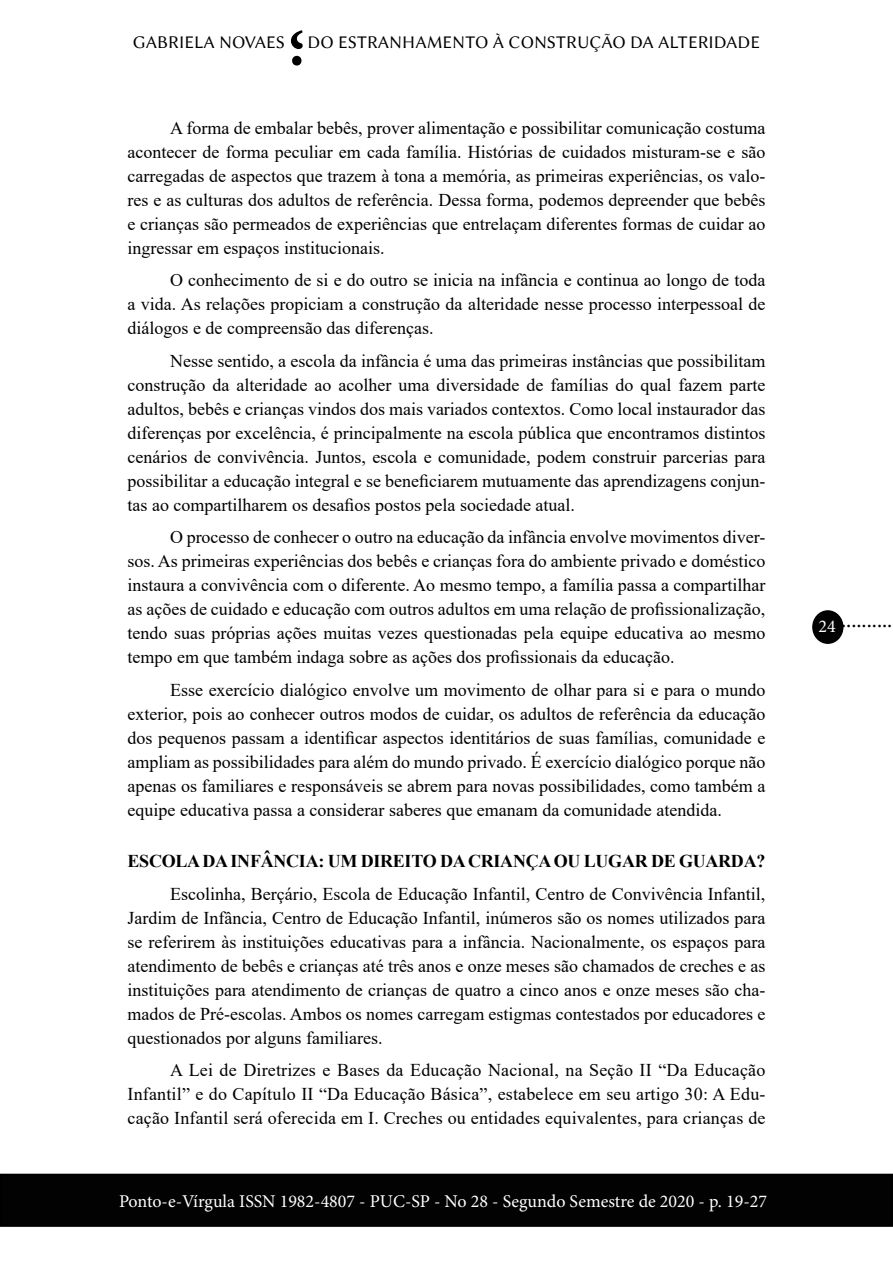
<style>
.page{position:relative;width:893px;height:1263px;background:#fff}
.page>*{position:absolute;margin:0;border:0;box-sizing:border-box;transform-origin:0 0}
.t1{font:700 90px "Adobe Arabic";color:#000}
.t2{font:22.5px "Minion Pro";color:#000}
.t3{font:18px/24px "Times New Roman";color:#000;text-align:justify}
.t4{font:18px "Minion Pro";color:#fff}
.t5{font:18px "Linux Biolinum G";color:#000}
.t6{font:700 18px "Times New Roman";letter-spacing:-.015em;color:#000}
</style>
<div class="page">
<div style="left:813px;top:611px;width:30px;height:32px;background:#020203;border-radius:50%"></div>
<div style="left:812px;top:610px;width:31px;height:34px;border:2px solid #000;border-radius:50%"></div>
<div style="left:1px;top:1174px;width:891px;height:52px;background:#020203"></div>
<div style="left:0;top:1174px;width:893px;height:53px;border:2px solid #000"></div>
<h1 class="t1" style="left:305px;top:122px;width:18px;rotate:-180deg">;</h1>
<p class="t5" style="left:133px;top:32px;width:629px">GABRIELA NOVAES DO ESTRANHAMENTO À CONSTRUÇÃO DA ALTERIDADE</p>
<p class="t3" style="left:128px;top:115px;width:639px;text-indent:43px">A forma de embalar bebês, prover alimentação e possibilitar comunicação costuma acontecer de forma peculiar em cada família. Histórias de cuidados misturam-se e são carregadas de aspectos que trazem à tona a memória, as primeiras experiências, os valo&shy;res e as culturas dos adultos de referência. Dessa forma, podemos depreender que bebês e crianças são permeados de experiências que entrelaçam diferentes formas de cuidar ao ingressar em espaços institucionais.</p>
<p class="t3" style="left:128px;top:268px;width:639px;text-indent:43px">O conhecimento de si e do outro se inicia na infância e continua ao longo de toda a vida. As relações propiciam a construção da alteridade nesse processo interpessoal de diálogos e de compreensão das diferenças.</p>
<p class="t3" style="left:128px;top:348px;width:639px;text-indent:43px">Nesse sentido, a escola da infância é uma das primeiras instâncias que possibilitam construção da alteridade ao acolher uma diversidade de famílias do qual fazem parte adultos, bebês e crianças vindos dos mais variados contextos. Como local instaurador das diferenças por excelência, é principalmente na escola pública que encontramos distintos cenários de convivência. Juntos, escola e comunidade, podem construir parcerias para possibilitar a educação integral e se beneficiarem mutuamente das aprendizagens conjun&shy;tas ao compartilharem os desafios postos pela sociedade atual.</p>
<p class="t3" style="left:128px;top:525px;width:639px;text-indent:43px">O processo de conhecer o outro na educação da infância envolve movimentos diver&shy;sos. As primeiras experiências dos bebês e crianças fora do ambiente privado e doméstico instaura a convivência com o diferente. Ao mesmo tempo, a família passa a compartilhar as ações de cuidado e educação com outros adultos em uma relação de profissionalização, tendo suas próprias ações muitas vezes questionadas pela equipe educativa ao mesmo tempo em que também indaga sobre as ações dos profissionais da educação.</p>
<p class="t3" style="left:128px;top:677px;width:639px;text-indent:43px">Esse exercício dialógico envolve um movimento de olhar para si e para o mundo exterior, pois ao conhecer outros modos de cuidar, os adultos de referência da educação dos pequenos passam a identificar aspectos identitários de suas famílias, comunidade e ampliam as possibilidades para além do mundo privado. É exercício dialógico porque não apenas os familiares e responsáveis se abrem para novas possibilidades, como também a equipe educativa passa a considerar saberes que emanam da comunidade atendida.</p>
<p class="t6" style="left:128px;top:848px;width:639px">ESCOLA DA INFÂNCIA: UM DIREITO DA CRIANÇA OU LUGAR DE GUARDA?</p>
<p class="t3" style="left:128px;top:881px;width:639px;text-indent:43px">Escolinha, Berçário, Escola de Educação Infantil, Centro de Convivência Infantil, Jardim de Infância, Centro de Educação Infantil, inúmeros são os nomes utilizados para se referirem às instituições educativas para a infância. Nacionalmente, os espaços para atendimento de bebês e crianças até três anos e onze meses são chamados de creches e as instituições para atendimento de crianças de quatro a cinco anos e onze meses são cha&shy;mados de Pré-escolas. Ambos os nomes carregam estigmas contestados por educadores e questionados por alguns familiares.</p>
<p class="t3" style="left:128px;top:1058px;width:639px;text-indent:43px">A Lei de Diretrizes e Bases da Educação Nacional, na Seção II “Da Educação Infantil” e do Capítulo II “Da Educação Básica”, estabelece em seu artigo 30: A Edu&shy;cação Infantil será oferecida em I. Creches ou entidades equivalentes, para crianças de</p>
<p class="t4" style="left:119px;top:1189px;width:650px">Ponto-e-Vírgula ISSN 1982-4807 - PUC-SP - No 28 - Segundo Semestre de 2020 - p. 19-27</p>
<p class="t4" style="left:819px;top:614px;width:19px">24</p>
<p class="t2" style="left:841px;top:605px;width:53px">..........</p>
</div>
